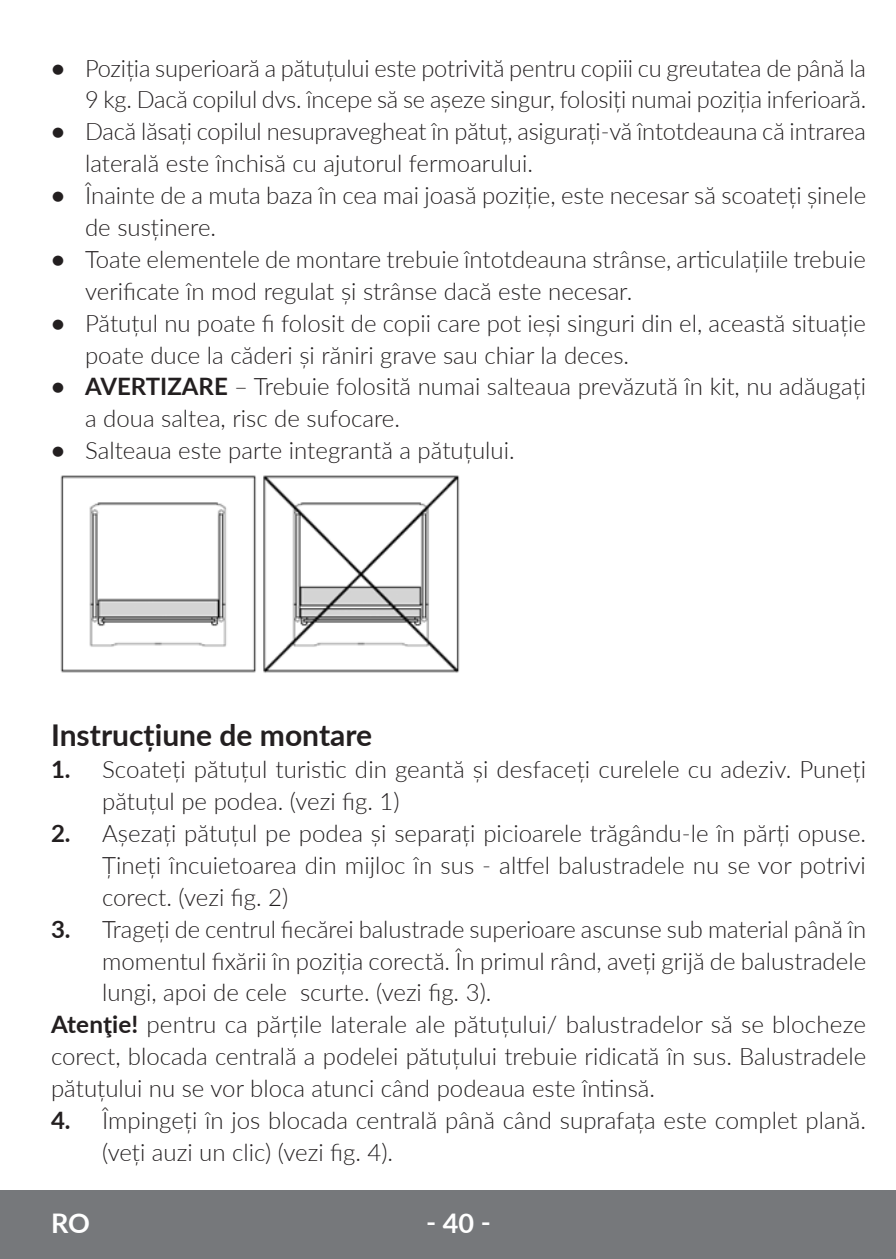
<style>
.page{position:relative;width:896px;height:1259px;background:#fff}
.page>*{position:absolute;margin:0;border:0;box-sizing:border-box;transform-origin:0 0}
.t1{font:700 30px "Lato";color:#231f20}
.t2{font:700 27px "Lato";color:#fff}
.t3{font:300 24px/31.8px "Lato";color:#231f20}
.s1{font-weight:700}
</style>
<div class="page">
<div style="left:0;top:1190px;width:895px;height:69px;background:#76787b"></div>
<img style="left:60px;top:475px;width:400px;height:198px">
<p class="t3" style="left:51px;top:51px;width:816px;text-align:right"><span class="s1">•</span> Poziția superioară a pătuțului este potrivită pentru copiii cu greutatea de până la<br>9 kg. Dacă copilul dvs. începe să se așeze singur, folosiți numai poziția inferioară.</p>
<p class="t3" style="left:85px;top:115px;width:782px;text-indent:-34px"><span class="s1">•</span> Dacă lăsați copilul nesupravegheat în pătuț, asigurați-vă întotdeauna că intrarea laterală este închisă cu ajutorul fermoarului.</p>
<p class="t3" style="left:85px;top:179px;width:782px;text-indent:-34px"><span class="s1">•</span> Înainte de a muta baza în cea mai joasă poziție, este necesar să scoateți șinele de susținere.</p>
<p class="t3" style="left:85px;top:242px;width:782px;text-indent:-34px"><span class="s1">•</span> Toate elementele de montare trebuie întotdeauna strânse, articulațiile trebuie verificate în mod regulat și strânse dacă este necesar.</p>
<p class="t3" style="left:85px;top:306px;width:782px;text-indent:-34px"><span class="s1">•</span> Pătuțul nu poate fi folosit de copii care pot ieși singuri din el, această situație poate duce la căderi și răniri grave sau chiar la deces.</p>
<p class="t3" style="left:85px;top:370px;width:782px;text-indent:-34px"><span class="s1">• AVERTIZARE</span> – Trebuie folosită numai salteaua prevăzută în kit, nu adăugați a doua saltea, risc de sufocare.</p>
<p class="t3" style="left:51px;top:434px;width:465px"><span class="s1">•</span> Salteaua este parte integrantă a pătuțului.</p>
<p class="t1" style="left:51px;top:713px;width:322px">Instrucțiune de montare</p>
<p class="t3" style="left:102px;top:753px;width:765px;text-indent:-51px"><span class="s1">1.</span> Scoateți pătuțul turistic din geantă și desfaceți curelele cu adeziv. Puneți pătuțul pe podea. (vezi fig. 1)</p>
<p class="t3" style="left:102px;top:816px;width:765px;text-align:justify;text-indent:-51px"><span class="s1">2.</span> Așezați pătuțul pe podea și separați picioarele trăgându-le în părți opuse.<br>Țineți încuietoarea din mijloc în sus - altfel balustradele nu se vor potrivi corect. (vezi fig. 2)</p>
<p class="t3" style="left:51px;top:912px;width:816px"><span class="s1">3.</span> Trageți de centrul fiecărei balustrade superioare ascunse sub material până în</p>
<p class="t3" style="left:102px;top:944px;width:765px">momentul fixării în poziția corectă. În primul rând, aveți grijă de balustradele</p>
<p class="t3" style="left:102px;top:976px;width:391px">lungi, apoi de cele scurte. (vezi fig. 3).</p>
<p class="t3" style="left:51px;top:1008px;width:816px"><span class="s1">Atenţie!</span> pentru ca părțile laterale ale pătuțului/ balustradelor să se blocheze</p>
<p class="t3" style="left:51px;top:1040px;width:816px">corect, blocada centrală a podelei pătuțului trebuie ridicată în sus. Balustradele</p>
<p class="t3" style="left:51px;top:1072px;width:605px">pătuțului nu se vor bloca atunci când podeaua este întinsă.</p>
<p class="t3" style="left:102px;top:1104px;width:765px;text-indent:-51px"><span class="s1">4.</span> Împingeți în jos blocada centrală până când suprafața este complet plană. (veți auzi un clic) (vezi fig. 4).</p>
<p class="t2" style="left:51px;top:1203px;width:40px">RO</p>
<p class="t2" style="left:426px;top:1203px;width:66px">‑ 40 ‑</p>
</div>
